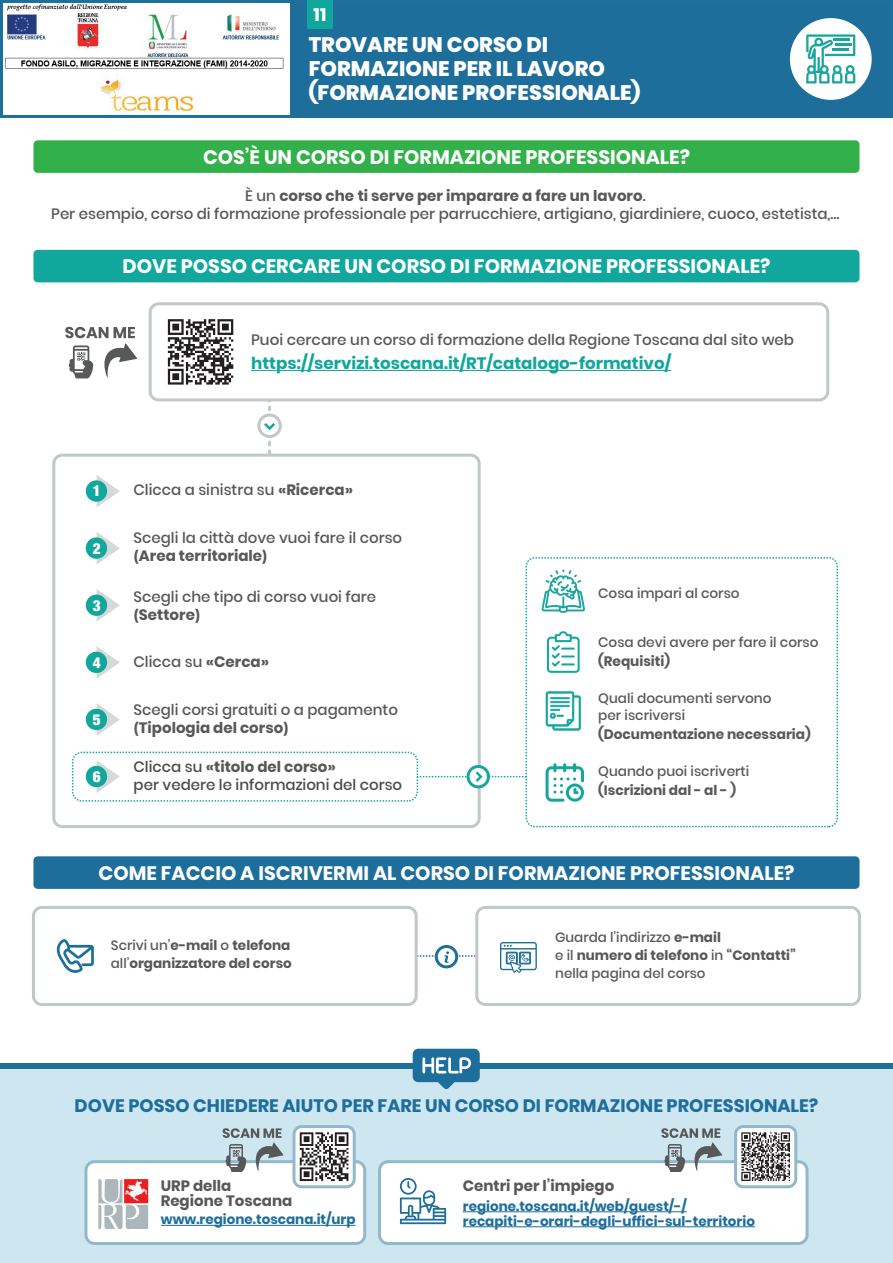
<style>
.page{position:relative;width:893px;height:1263px;background:#fff}
.page>*{position:absolute;margin:0;border:0;box-sizing:border-box;transform-origin:0 0}
.t1{font:800 21px/24px "Poppins";color:#fff}
.t2{font:700 19.5px "Poppins";color:#fff}
.t3{font:700 18px "Poppins";color:#1e6e9b}
.t4{font:700 18px "Poppins";color:#fff}
.t5{font:700 16.5px "Poppins";color:#12a79d}
.t6{font:900 condensed 15.3px "Helvetica Neue";color:#fff}
.t7{font:500 15px/18px "Poppins";color:#57585a}
.t8{font:500 15px/18px "Poppins";color:#494c4e}
.t9{font:700 15px/15px "Poppins";color:#57585a}
.t10{font:500 13.65px/16.4px "Poppins";color:#57585a}
.t11{font:700 13.65px "Poppins";color:#57585a}
.t12{font:700 13.5px/15px "Poppins";color:#1e6e9b}
.t13{font:500 13.5px/18px "Poppins";color:#57585a}
.t14{font:700 13.5px/18px "Poppins";color:#57585a}
.s1{font-weight:700}
.s2{font-family:"Montserrat";font-weight:700}
.s3{font-weight:700;color:#57585a}
.s4{font-weight:500}
</style>
<div class="page">
<svg style="left:0;top:0;width:893px;height:118px;fill:#1e6e9b"></svg>
<div style="left:33px;top:140px;width:826px;height:33px;background:#32b14a;border-radius:4px"></div>
<svg style="left:259px;top:415px;width:21px;height:21px"></svg>
<div style="left:257px;top:413px;width:25px;height:25px;border:3px solid #c2c8c8;border-radius:50%"></div>
<svg style="left:264px;top:401px;width:11px;height:53px"></svg>
<div style="left:33px;top:250px;width:826px;height:32px;background:#12a79d;border-radius:4px"></div>
<div style="left:52px;top:454px;width:429px;height:374px;border:3px solid #c2c8c8;border-radius:9px"></div>
<div style="left:72px;top:752px;width:346px;height:50px;border:2px dashed #1ba69c;border-radius:9px"></div>
<div style="left:525px;top:557px;width:313px;height:270px;border:2px dashed #1ba69c;border-radius:9px"></div>
<svg style="left:468px;top:766px;width:20px;height:21px"></svg>
<div style="left:467px;top:765px;width:23px;height:23px;border:3px solid #1ba69c;border-radius:50%"></div>
<svg style="left:417px;top:771px;width:109px;height:11px"></svg>
<svg style="left:97px;top:475px;width:23px;height:32px"></svg>
<div style="left:86px;top:480px;width:21px;height:22px;background:#12a79d;border-radius:50%"></div>
<svg style="left:97px;top:532px;width:23px;height:32px"></svg>
<div style="left:86px;top:537px;width:21px;height:22px;background:#12a79d;border-radius:50%"></div>
<svg style="left:97px;top:589px;width:23px;height:32px"></svg>
<div style="left:86px;top:594px;width:21px;height:22px;background:#12a79d;border-radius:50%"></div>
<svg style="left:97px;top:646px;width:23px;height:33px"></svg>
<div style="left:86px;top:652px;width:21px;height:21px;background:#12a79d;border-radius:50%"></div>
<svg style="left:97px;top:704px;width:23px;height:32px"></svg>
<div style="left:86px;top:709px;width:21px;height:21px;background:#12a79d;border-radius:50%"></div>
<svg style="left:97px;top:761px;width:23px;height:32px"></svg>
<div style="left:86px;top:766px;width:21px;height:21px;background:#12a79d;border-radius:50%"></div>
<svg style="left:546px;top:763px;width:38px;height:39px"></svg>
<svg style="left:546px;top:691px;width:35px;height:39px"></svg>
<svg style="left:547px;top:631px;width:33px;height:42px"></svg>
<svg style="left:542px;top:569px;width:43px;height:44px"></svg>
<div style="left:33px;top:856px;width:826px;height:33px;background:#1e6e9b;border-radius:4px"></div>
<div style="left:475px;top:906px;width:386px;height:100px;border:3px solid #c2c8c8;border-radius:9px"></div>
<div style="left:32px;top:906px;width:386px;height:100px;border:3px solid #c2c8c8;border-radius:9px"></div>
<div style="left:149px;top:302px;width:680px;height:99px;border:3px solid #c2c8c8;border-radius:9px"></div>
<svg style="left:69px;top:345px;width:24px;height:33px"></svg>
<svg style="left:65px;top:327px;width:70px;height:11px"></svg>
<svg style="left:104px;top:344px;width:33px;height:33px"></svg>
<hr style="left:251px;top:370px;width:420px;height:1px;background:#12a79d">
<svg style="left:57px;top:939px;width:37px;height:34px"></svg>
<div style="left:0;top:1069px;width:893px;height:194px;background:#cde6f0"></div>
<div style="left:0;top:1063px;width:893px;height:6px;background:#1e6e9b"></div>
<svg style="left:413px;top:1049px;width:67px;height:40px"></svg>
<div style="left:86px;top:1162px;width:279px;height:81px;background:#fff;border-radius:9px"></div>
<div style="left:84px;top:1160px;width:282px;height:85px;border:3px solid #93b9c9;border-radius:9px"></div>
<img style="left:98px;top:1179px;width:50px;height:51px">
<hr style="left:161px;top:1225px;width:195px;height:1px;background:#1e6e9b">
<div style="left:294px;top:1126px;width:60px;height:61px;background:#fff;border-radius:8px"></div>
<div style="left:292px;top:1125px;width:64px;height:63px;border:3px solid #93b9c9;border-radius:8px"></div>
<svg style="left:223px;top:1128px;width:61px;height:44px"></svg>
<div style="left:379px;top:1162px;width:428px;height:81px;background:#fff;border-radius:9px"></div>
<div style="left:378px;top:1160px;width:430px;height:85px;border:3px solid #93b9c9;border-radius:9px"></div>
<svg style="left:400px;top:1178px;width:46px;height:46px"></svg>
<div style="left:735px;top:1126px;width:61px;height:61px;background:#fff;border-radius:8px"></div>
<div style="left:734px;top:1125px;width:63px;height:63px;border:3px solid #93b9c9;border-radius:8px"></div>
<svg style="left:661px;top:1128px;width:61px;height:44px"></svg>
<hr style="left:463px;top:1211px;width:224px;height:1px;background:#1e6e9b">
<hr style="left:463px;top:1226px;width:292px;height:1px;background:#1e6e9b">
<div style="left:307px;top:0;width:26px;height:29px;background:#12a79d"></div>
<svg style="left:417px;top:942px;width:120px;height:31px"></svg>
<svg style="left:300px;top:1132px;width:48px;height:49px"></svg>
<svg style="left:741px;top:1132px;width:49px;height:49px"></svg>
<svg style="left:168px;top:319px;width:65px;height:66px"></svg>
<p class="t4" style="left:314px;top:4px;width:14px">11</p>
<h1 class="t1" style="left:309px;top:33px;width:333px">TROVARE UN CORSO DI<br>FORMAZIONE PER IL LAVORO (FORMAZIONE PROFESSIONALE)</h1>
<h2 class="t2" style="left:203px;top:146px;width:488px">COS’È UN CORSO DI FORMAZIONE PROFESSIONALE?</h2>
<p class="t7" style="left:51px;top:187px;width:790px;text-align:center">È un <span class="s1">corso che ti serve per imparare a fare un lavoro</span>.<br>Per esempio, corso di formazione professionale per parrucchiere, artigiano, giardiniere, cuoco, estetista,…</p>
<h2 class="t2" style="left:123px;top:255px;width:649px">DOVE POSSO CERCARE UN CORSO DI FORMAZIONE PROFESSIONALE?</h2>
<p class="t7" style="left:251px;top:330px;width:545px">Puoi cercare un corso di formazione della Regione Toscana dal sito web</p>
<p class="t5" style="left:251px;top:354px;width:422px">https://servizi.toscana.it/RT/catalogo-formativo/</p>
<p class="t6" style="left:93px;top:478px;width:9px">1</p>
<p class="t6" style="left:93px;top:535px;width:9px">2</p>
<p class="t6" style="left:93px;top:593px;width:9px">3</p>
<p class="t6" style="left:93px;top:650px;width:9px">4</p>
<p class="t6" style="left:93px;top:707px;width:9px">5</p>
<p class="t6" style="left:93px;top:764px;width:9px">6</p>
<p class="t7" style="left:134px;top:480px;width:221px">Clicca a sinistra su <span class="s1">«Ricerca»</span></p>
<p class="t7" style="left:134px;top:529px;width:270px">Scegli la città dove vuoi fare il corso <span class="s2">(</span><span class="s1">Area territoriale</span><span class="s2">)</span></p>
<p class="t7" style="left:134px;top:587px;width:244px">Scegli che tipo di corso vuoi fare <span class="s2">(</span><span class="s1">Settore</span><span class="s2">)</span></p>
<p class="t7" style="left:134px;top:652px;width:137px">Clicca su <span class="s1">«Cerca»</span></p>
<p class="t7" style="left:134px;top:701px;width:266px">Scegli corsi gratuiti o a pagamento <span class="s2">(</span><span class="s1">Tipologia del corso</span><span class="s2">)</span></p>
<p class="t8" style="left:134px;top:758px;width:270px">Clicca su <span class="s3">«titolo del corso»<br></span>per vedere le informazioni del corso</p>
<p class="t10" style="left:598px;top:585px;width:143px">Cosa impari al corso</p>
<p class="t10" style="left:598px;top:634px;width:222px">Cosa devi avere per fare il corso</p>
<p class="t11" style="left:598px;top:654px;width:73px">(Requisiti)</p>
<p class="t10" style="left:598px;top:690px;width:175px">Quali documenti servono per iscriversi</p>
<p class="t11" style="left:598px;top:726px;width:214px">(Documentazione necessaria)</p>
<p class="t10" style="left:598px;top:763px;width:153px">Quando puoi iscriverti</p>
<p class="t11" style="left:598px;top:783px;width:139px">(Iscrizioni dal - al - )</p>
<h2 class="t2" style="left:99px;top:861px;width:697px">COME FACCIO A ISCRIVERMI AL CORSO DI FORMAZIONE PROFESSIONALE?</h2>
<p class="t14" style="left:111px;top:936px;width:182px"><span class="s4">Scrivi un’</span>e-mail <span class="s4">o</span> telefona <span class="s4">all’</span>organizzatore del corso</p>
<p class="t13" style="left:555px;top:928px;width:242px">Guarda l’indirizzo <span class="s1">e-mail<br></span>e il <span class="s1">numero di telefono</span> in <span class="s1">“Contatti” </span>nella pagina del corso</p>
<p class="t3" style="left:75px;top:1095px;width:745px">DOVE POSSO CHIEDERE AIUTO PER FARE UN CORSO DI FORMAZIONE PROFESSIONALE?</p>
<p class="t9" style="left:161px;top:1178px;width:133px">URP della<br>Regione Toscana</p>
<p class="t12" style="left:161px;top:1212px;width:196px">www.regione.toscana.it/urp</p>
<p class="t9" style="left:463px;top:1178px;width:153px">Centri per l’impiego</p>
<p class="t12" style="left:463px;top:1198px;width:294px">regione.toscana.it/web/guest/-/ recapiti-e-orari-degli-uffici-sul-territorio</p>
</div>
